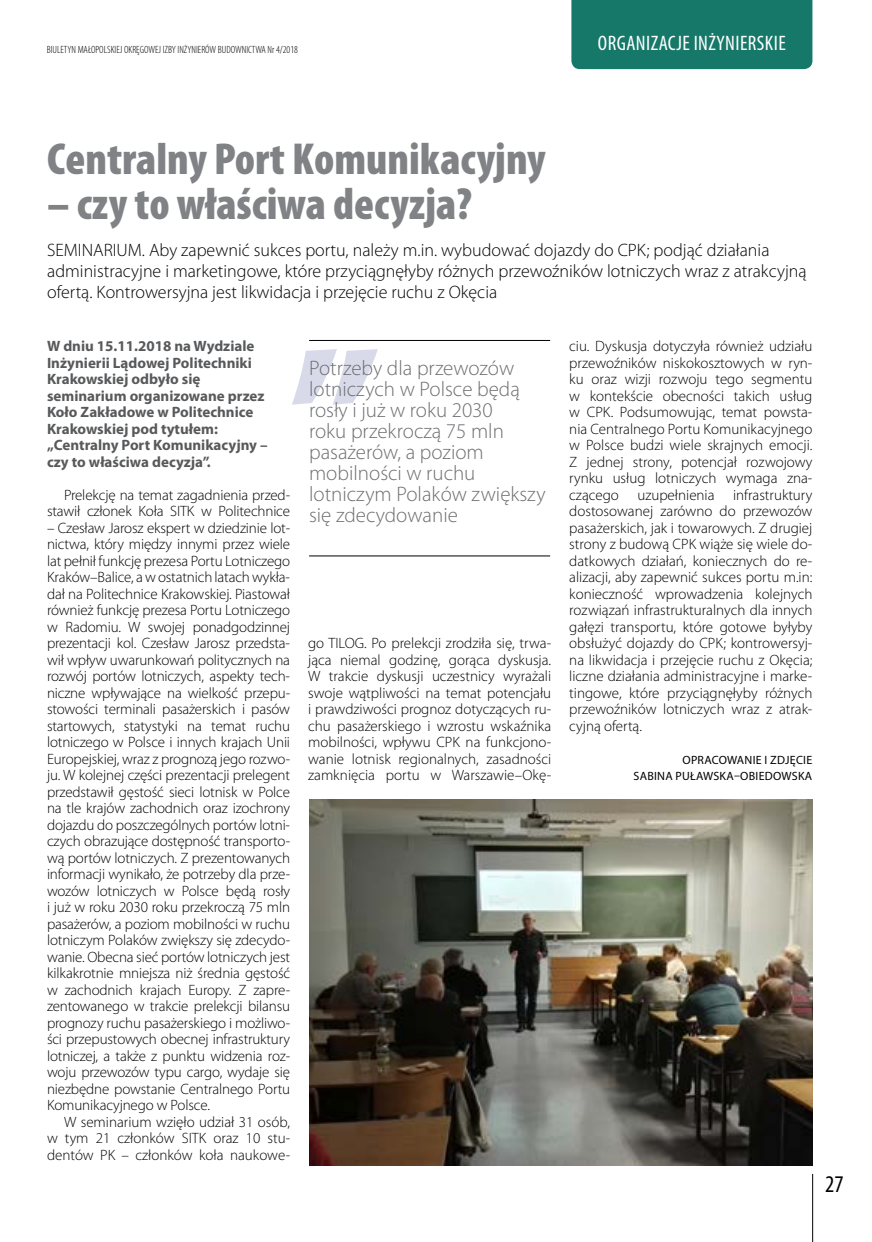
<style>
.page{position:relative;width:872px;height:1242px;background:#fff}
.page>*{position:absolute;margin:0;border:0;box-sizing:border-box;transform-origin:0 0}
.t1{font:900 189px "Myriad Pro";color:#d8dae9}
.t2{font:900 condensed 45px "Myriad Pro";color:#808285}
.t3{font:condensed 24px "Myriad Pro";color:#000}
.t4{font:300 21px/21px "Myriad Pro";color:#6d6e71}
.t5{font:condensed 21px "Myriad Pro";color:#fff}
.t6{font:300 18px/21px "Myriad Pro";color:#000}
.t7{font:300 15px/16.5px "Myriad Pro";color:#000;text-align:justify}
.t8{font:700 15px/16.5px "Myriad Pro";color:#58595b}
.t9{font:12px/16.5px "Myriad Pro";letter-spacing:.02em;color:#000}
.t10{font:300 condensed 10.5px "Myriad Pro";color:#000}
</style>
<div class="page">
<hr style="left:812px;top:1174px;width:1px;height:68px;background:#000">
<div style="left:571px;top:0;width:241px;height:69px;background:#167869"></div>
<img style="left:309px;top:799px;width:503px;height:366px">
<hr style="left:309px;top:340px;width:241px;height:1px;background:#000">
<hr style="left:309px;top:555px;width:241px;height:1px;background:#000">
<p class="t10" style="left:47px;top:43px;width:253px">BIULETYN MAŁOPOLSKIEJ OKRĘGOWEJ IZBY INŻYNIERÓW BUDOWNICTWA Nr 4/2018</p>
<h3 class="t5" style="left:598px;top:31px;width:10px">ORGANIZAC</h3>
<h3 class="t5" style="left:676px;top:31px;width:49px">JE INŻYNIERSKIE</h3>
<h2 class="t2" style="left:47px;top:130px;width:500px">Centralny Port Komunikacyjny</h2>
<h2 class="t2" style="left:47px;top:175px;width:426px">– czy to właściwa decyzja?</h2>
<p class="t6" style="left:47px;top:240px;width:761px">SEMINARIUM. Aby zapewnić sukces portu, należy m.in. wybudować dojazdy do CPK; podjąć działania administracyjne i marketingowe, które przyciągnęłyby różnych przewoźników lotniczych wraz z atrakcyjną ofertą. Kontrowersyjna jest likwidacja i przejęcie ruchu z Okęcia</p>
<p class="t8" style="left:47px;top:337px;width:222px">W dniu 15.11.2018 na Wydziale<br>Inżynierii Lądowej Politechniki<br>Krakowskiej odbyło się seminarium organizowane przez<br>Koło Zakładowe w Politechnice<br>Krakowskiej pod tytułem: „Centralny Port Komunikacyjny – czy to właściwa decyzja”.</p>
<p class="t7" style="left:47px;top:486px;width:245px;text-align:right">Prelekcję na temat zagadnienia przed&shy;stawił członek Koła SITK w Politechnice</p>
<p class="t7" style="left:47px;top:519px;width:245px">– Czesław Jarosz ekspert w dziedzinie lot&shy;nictwa, który między innymi przez wiele lat pełnił funkcję prezesa Portu Lotniczego Kraków–Balice, a w ostatnich latach wykła&shy;dał na Politechnice Krakowskiej. Piastował również funkcję prezesa Portu Lotniczego w Radomiu. W swojej ponadgodzinnej prezentacji kol. Czesław Jarosz przedsta&shy;wił wpływ uwarunkowań politycznych na rozwój portów lotniczych, aspekty tech&shy;niczne wpływające na wielkość przepu&shy;stowości terminali pasażerskich i pasów startowych, statystyki na temat ruchu lotniczego w Polsce i innych krajach Unii Europejskiej, wraz z prognozą jego rozwo&shy;ju. W kolejnej części prezentacji prelegent przedstawił gęstość sieci lotnisk w Polce na tle krajów zachodnich oraz izochrony dojazdu do poszczególnych portów lotni&shy;czych obrazujące dostępność transporto&shy;wą portów lotniczych. Z prezentowanych informacji wynikało, że potrzeby dla prze&shy;wozów lotniczych w Polsce będą rosły i już w roku 2030 roku przekroczą 75 mln pasażerów, a poziom mobilności w ruchu lotniczym Polaków zwiększy się zdecydo&shy;wanie. Obecna sieć portów lotniczych jest kilkakrotnie mniejsza niż średnia gęstość w zachodnich krajach Europy. Z zapre&shy;zentowanego w trakcie prelekcji bilansu prognozy ruchu pasażerskiego i możliwo&shy;ści przepustowych obecnej infrastruktury lotniczej, a także z punktu widzenia roz&shy;woju przewozów typu cargo, wydaje się niezbędne powstanie Centralnego Portu Komunikacyjnego w Polsce.</p>
<p class="t7" style="left:47px;top:1113px;width:245px;text-indent:17px">W seminarium wzięło udział 31 osób, w tym 21 członków SITK oraz 10 stu&shy;dentów PK – członków koła naukowe-</p>
<h1 class="t1" style="left:288px;top:290px;width:95px">”</h1>
<h3 class="t4" style="left:309px;top:357px;width:238px">Potrzeby dla przewozów lotniczych w Polsce będą rosły i już w roku 2030<br>roku przekroczą 75 mln pasażerów, a poziom mobilności w ruchu lotniczym Polaków zwiększy się zdecydowanie</h3>
<p class="t7" style="left:308px;top:635px;width:245px">go TILOG. Po prelekcji zrodziła się, trwa&shy;jąca niemal godzinę, gorąca dyskusja.<br>W trakcie dyskusji uczestnicy wyrażali swoje wątpliwości na temat potencjału i prawdziwości prognoz dotyczących ru&shy;chu pasażerskiego i wzrostu wskaźnika mobilności, wpływu CPK na funkcjono&shy;wanie lotnisk regionalnych, zasadności zamknięcia portu w Warszawie–Okę-</p>
<p class="t7" style="left:569px;top:338px;width:245px">ciu. Dyskusja dotyczyła również udziału przewoźników niskokosztowych w ryn&shy;ku oraz wizji rozwoju tego segmentu w kontekście obecności takich usług w CPK. Podsumowując, temat powsta&shy;nia Centralnego Portu Komunikacyjnego w Polsce budzi wiele skrajnych emocji.<br>Z jednej strony, potencjał rozwojowy rynku usług lotniczych wymaga zna&shy;czącego uzupełnienia infrastruktury dostosowanej zarówno do przewozów pasażerskich, jak i towarowych. Z drugiej strony z budową CPK wiąże się wiele do&shy;datkowych działań, koniecznych do re&shy;alizacji, aby zapewnić sukces portu m.in: konieczność wprowadzenia kolejnych rozwiązań infrastrukturalnych dla innych gałęzi transportu, które gotowe byłyby obsłużyć dojazdy do CPK; kontrowersyj&shy;na likwidacja i przejęcie ruchu z Okęcia; liczne działania administracyjne i marke&shy;tingowe, które przyciągnęłyby różnych przewoźników lotniczych wraz z atrak&shy;cyjną ofertą.</p>
<p class="t9" style="left:682px;top:751px;width:17px">OPRACOWANIE</p>
<p class="t9" style="left:633px;top:751px;width:180px;text-indent:131px">IZDJĘCIE<br>SABINA PUŁAWSKA–OBIEDOWSKA</p>
<h3 class="t3" style="left:825px;top:1169px;width:20px">27</h3>
</div>
